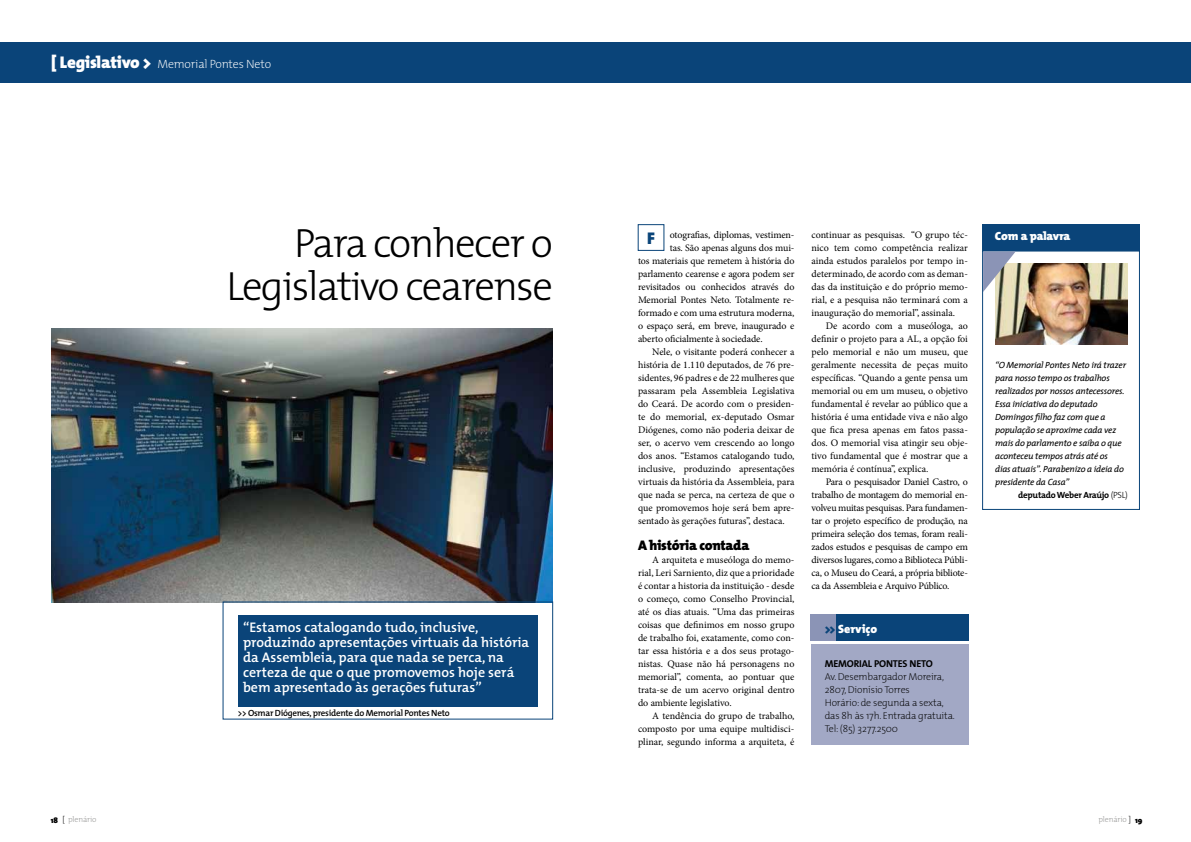
<style>
.page{position:relative;width:1191px;height:842px;background:#fff}
.page>*{position:absolute;margin:0;border:0;box-sizing:border-box;transform-origin:0 0}
.t1{font:300 41px/43px "T Mix";letter-spacing:-.04em;color:#000;text-align:right}
.t2{font:800 17px "T Mix";color:#0a4479}
.t3{font:600 14px/15px "T Mix";color:#fff}
.t4{font:800 14px "T Mix";letter-spacing:-.02em;color:#000}
.t5{font:200 12px "T Mix";letter-spacing:-.015em;color:#fff}
.t6{font:800 12px "T Mix";letter-spacing:-.01em;color:#fff}
.t7{font:10px/13px "Minion Pro";letter-spacing:-.005em;color:#000;text-align:justify}
.t8{font:200 10px/13px "T Mix";letter-spacing:-.015em;color:#000}
.t9{font:700 10px "T Mix";letter-spacing:-.015em;color:#000}
.t10{font:italic 9px/13px "T Mix";letter-spacing:-.02em;color:#000}
.t11{font:600 9px "T Mix";letter-spacing:-.03em;color:#000}
.t12{font:700 9px "T Mix";letter-spacing:-.03em;color:#000}
.t13{font:300 8px "T Mix";letter-spacing:-.015em;color:#9d9d9c}
.s1{font-weight:800;font-size:17px}
.s2{color:#0a4479}
.s3{font-weight:300}
.s4{font-weight:800;color:#000}
.s5{color:#000}
</style>
<div class="page">
<div style="left:0;top:42px;width:1191px;height:40px;background:#0a4479"></div>
<div style="left:638px;top:224px;width:26px;height:27px;border:1px solid #0a4479"></div>
<div style="left:810px;top:615px;width:146px;height:26px;background:#8b94b6"></div>
<div style="left:836px;top:615px;width:132px;height:26px;background:#0a4479"></div>
<div style="left:810px;top:645px;width:158px;height:100px;background:#a2a8c5"></div>
<div style="left:982px;top:251px;width:158px;height:259px;background:#fff;border:1px solid #0a4479"></div>
<img style="left:995px;top:264px;width:133px;height:80px">
<svg style="left:983px;top:252px;width:32px;height:40px"></svg>
<div style="left:982px;top:225px;width:158px;height:26px;background:#0a4479"></div>
<img style="left:51px;top:329px;width:502px;height:273px">
<div style="left:238px;top:615px;width:299px;height:91px;background:#0a4479"></div>
<p class="t5" style="left:51px;top:54px;width:222px"><span class="s1">[ Legislativo &gt;</span> Memorial Pontes Neto</p>
<h1 class="t1" style="left:226px;top:221px;width:328px">Para conhecer o<br>Legislativo cearense</h1>
<h2 class="t2" style="left:647px;top:223px;width:9px">F</h2>
<p class="t7" style="left:670px;top:228px;width:126px">otografias, diplomas, vestimen-</p>
<p class="t7" style="left:670px;top:241px;width:126px">tas. São apenas alguns dos mui-</p>
<p class="t7" style="left:638px;top:254px;width:158px">tos materiais que remetem à história do</p>
<p class="t7" style="left:638px;top:267px;width:158px">parlamento cearense e agora podem ser</p>
<p class="t7" style="left:638px;top:280px;width:158px">revisitados ou conhecidos através do</p>
<p class="t7" style="left:638px;top:293px;width:158px">Memorial Pontes Neto. Totalmente re-</p>
<p class="t7" style="left:638px;top:306px;width:158px">formado e com uma estrutura moderna,</p>
<p class="t7" style="left:638px;top:319px;width:158px">o espaço será, em breve, inaugurado e</p>
<p class="t7" style="left:638px;top:332px;width:126px">aberto oficialmente à sociedade.</p>
<p class="t7" style="left:652px;top:345px;width:144px">Nele, o visitante poderá conhecer a</p>
<p class="t7" style="left:638px;top:358px;width:158px">história de 1.110 deputados, de 76 pre-</p>
<p class="t7" style="left:638px;top:371px;width:158px">sidentes, 96 padres e de 22 mulheres que</p>
<p class="t7" style="left:638px;top:384px;width:158px">passaram pela Assembleia Legislativa</p>
<p class="t7" style="left:638px;top:397px;width:158px">do Ceará. De acordo com o presiden-</p>
<p class="t7" style="left:638px;top:410px;width:158px">te do memorial, ex-deputado Osmar</p>
<p class="t7" style="left:638px;top:423px;width:158px">Diógenes, como não poderia deixar de</p>
<p class="t7" style="left:638px;top:436px;width:158px">ser, o acervo vem crescendo ao longo</p>
<p class="t7" style="left:638px;top:449px;width:158px">dos anos. “Estamos catalogando tudo,</p>
<p class="t7" style="left:638px;top:462px;width:158px">inclusive, produzindo apresentações</p>
<p class="t7" style="left:638px;top:475px;width:158px">virtuais da história da Assembleia, para</p>
<p class="t7" style="left:638px;top:488px;width:158px">que nada se perca, na certeza de que o</p>
<p class="t7" style="left:638px;top:501px;width:158px">que promovemos hoje será bem apre-</p>
<p class="t7" style="left:638px;top:514px;width:148px">sentado às gerações futuras”, destaca.</p>
<h3 class="t4" style="left:638px;top:533px;width:113px">A história contada</h3>
<p class="t7" style="left:638px;top:553px;width:158px;text-indent:14px">A arquiteta e museóloga do memo&shy;rial, Leri Sarniento, diz que a prioridade é contar a historia da instituição - desde o começo, como Conselho Provincial, até os dias atuais. “Uma das primeiras coisas que definimos em nosso grupo de trabalho foi, exatamente, como con&shy;tar essa história e a dos seus protago&shy;nistas. Quase não há personagens no memorial”, comenta, ao pontuar que trata-se de um acervo original dentro do ambiente legislativo.</p>
<p class="t7" style="left:638px;top:709px;width:158px;text-indent:14px">A tendência do grupo de trabalho, composto por uma equipe multidisci&shy;plinar, segundo informa a arquiteta, é</p>
<h3 class="t3" style="left:243px;top:619px;width:288px">“Estamos catalogando tudo, inclusive, produzindo apresentações virtuais da história da Assembleia, para que nada se perca, na certeza de que o que promovemos hoje será bem apresentado às gerações futuras”</h3>
<p class="t11" style="left:238px;top:705px;width:213px">&gt;&gt; Osmar Diógenes, presidente do Memorial Pontes Neto</p>
<p class="t7" style="left:811px;top:228px;width:158px">continuar as pesquisas. “O grupo téc&shy;nico tem como competência realizar ainda estudos paralelos por tempo in&shy;determinado, de acordo com as deman&shy;das da instituição e do próprio memo&shy;rial, e a pesquisa não terminará com a inauguração do memorial”, assinala.</p>
<p class="t7" style="left:811px;top:319px;width:158px;text-indent:14px">De acordo com a museóloga, ao definir o projeto para a AL, a opção foi pelo memorial e não um museu, que geralmente necessita de peças muito específicas. “Quando a gente pensa um memorial ou em um museu, o objetivo fundamental é revelar ao público que a história é uma entidade viva e não algo que fica presa apenas em fatos passa&shy;dos. O memorial visa atingir seu obje&shy;tivo fundamental que é mostrar que a memória é contínua”, explica.</p>
<p class="t7" style="left:811px;top:475px;width:158px;text-indent:14px">Para o pesquisador Daniel Castro, o trabalho de montagem do memorial en&shy;volveu muitas pesquisas. Para fundamen&shy;tar o projeto específico de produção, na primeira seleção dos temas, foram reali&shy;zados estudos e pesquisas de campo em diversos lugares, como a Biblioteca Públi&shy;ca, o Museu do Ceará, a própria bibliote&shy;ca da Assembleia e Arquivo Público.</p>
<p class="t6" style="left:824px;top:618px;width:54px"><span class="s2">&gt;&gt;</span> Serviço</p>
<p class="t9" style="left:824px;top:655px;width:110px">MEMORIAL PONTES N ETO</p>
<p class="t8" style="left:824px;top:669px;width:132px">Av. Desembargador Moreira,<br>2807, Dionísio Torres<br>Horário: de segunda a sexta, das 8h às 17h. Entrada gratuita.<br>Tel: (85) 3277.2500</p>
<p class="t6" style="left:994px;top:226px;width:77px">Com a palavra</p>
<p class="t10" style="left:995px;top:358px;width:132px">“O Memorial Pontes Neto irá trazer para nosso tempo os trabalhos realizados por nossos antecessores.<br>Essa iniciativa do deputado<br>Domingos filho faz com que a população se aproxime cada vez mais do parlamento e saiba o que aconteceu tempos atrás até os<br>dias atuais”. Parabenizo a ideia do presidente da Casa”</p>
<p class="t12" style="left:1018px;top:487px;width:111px">DEPUTADO WEBER ARAÚJO <span class="s3">(PSL)</span></p>
<p class="t13" style="left:51px;top:813px;width:47px"><span class="s4">18</span> <span class="s5">[</span> plenário</p>
<p class="t13" style="left:1098px;top:813px;width:46px">plenário <span class="s5">]</span> <span class="s4">19</span></p>
</div>
